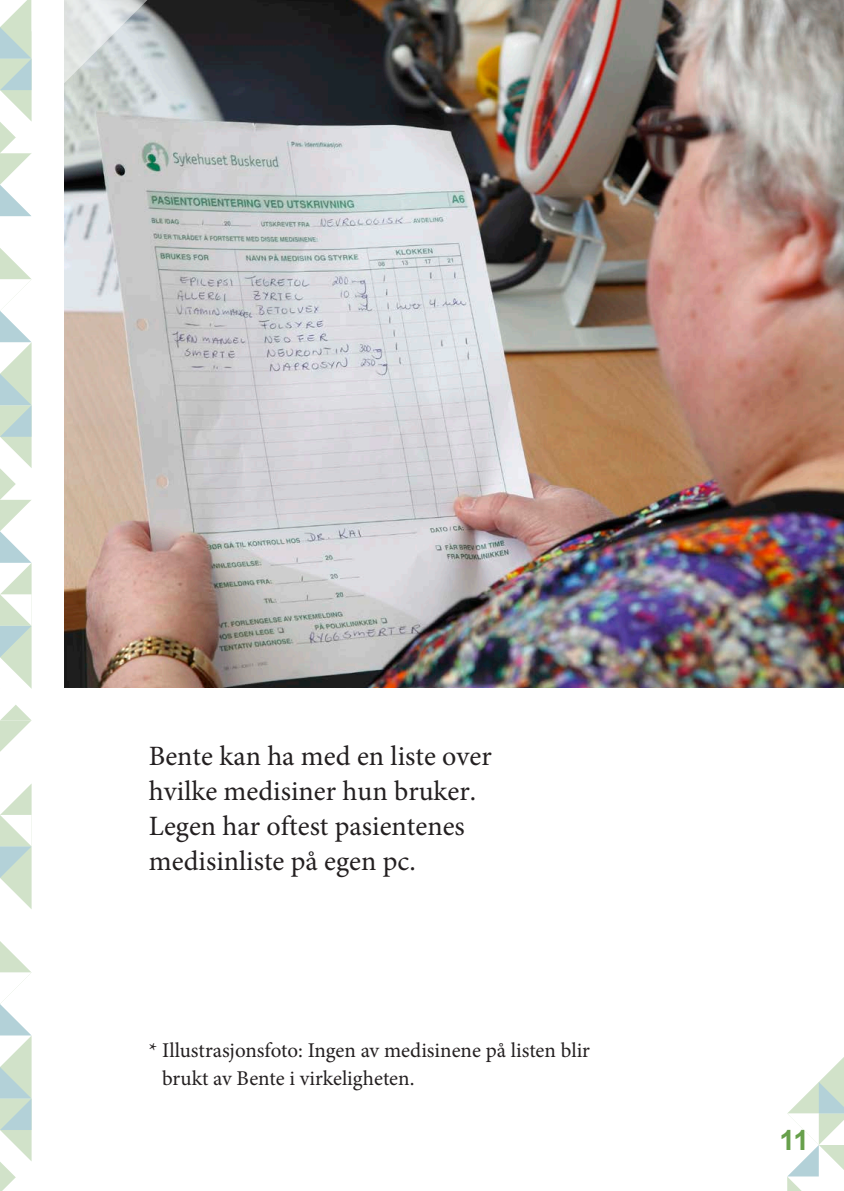
<style>
.page{position:relative;width:844px;height:1191px;background:#fff}
.page>*{position:absolute;margin:0;border:0;box-sizing:border-box;transform-origin:0 0}
.t1{font:28px/35px "Minion Pro";color:#231f20}
.t2{font:700 28px "Arial";color:#67a04b}
.t3{font:21px/28px "Minion Pro";letter-spacing:-.005em;color:#231f20}
</style>
<div class="page">
<svg style="left:787px;top:1058px;width:56px;height:133px"></svg>
<img style="left:169px;top:0;width:674px;height:687px">
<svg style="left:0;top:0;width:169px;height:1191px"></svg>
<p class="t1" style="left:149px;top:738px;width:344px">Bente kan ha med en liste over hvilke medisiner hun bruker.<br>Legen har oftest pasientenes medisinliste på egen pc.</p>
<p class="t3" style="left:162px;top:1036px;width:429px;text-indent:-13px">* Illustrasjonsfoto: Ingen av medisinene på listen blir brukt av Bente i virkeligheten.</p>
<p class="t2" style="left:779px;top:1121px;width:31px">11</p>
</div>
